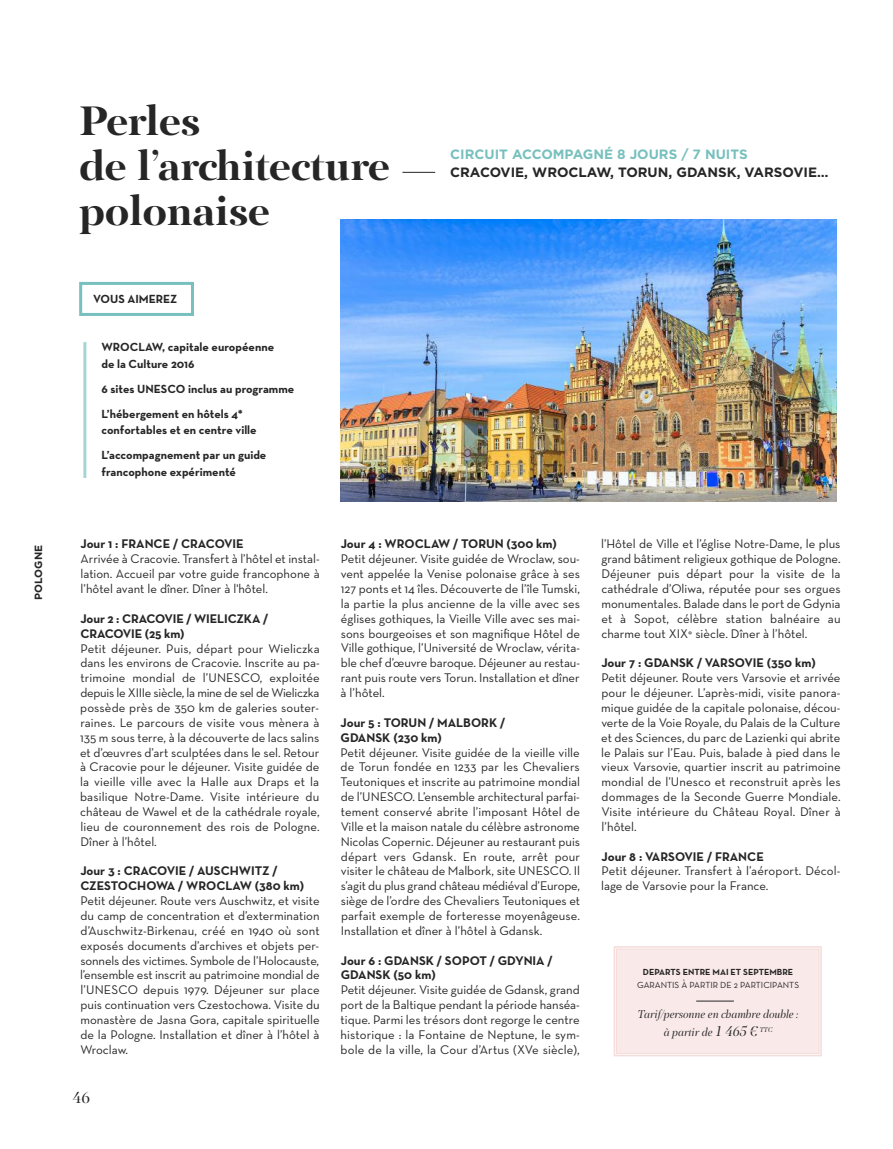
<style>
.page{position:relative;width:893px;height:1149px;background:#fff}
.page>*{position:absolute;margin:0;border:0;box-sizing:border-box;transform-origin:0 0}
.t1{font:700 42.3px/45px "PF Regal Display Pro";letter-spacing:-.01em;color:#272627}
.t2{font:16.95px "PF Regal Display Pro";color:#272627}
.t3{font:700 13.5px "Gotham";color:#272627}
.t4{font:700 13.5px "Gotham";color:#77c0bd}
.t5{font:12.75px/14.9px "Neutra Text";color:#272627;text-align:justify}
.t6{font:700 12.75px/14.9px "Neutra Text";color:#272627}
.t7{font:700 12px/25px "Neutra Text";color:#272627}
.t8{font:italic 11.55px/17.1px "PF Regal Display Pro";color:#272627;text-align:center}
.t9{font:700 10.5px "Gotham";color:#272627}
.t10{font:9px "Neutraface Text";color:#272627}
.t11{font:700 9px "Neutra Text";color:#272627}
.s1{font-size:15px}
</style>
<div class="page">
<img style="left:340px;top:219px;width:496px;height:282px">
<hr style="left:83px;top:342px;width:3px;height:136px;background:#a5d5d3">
<div style="left:79px;top:282px;width:115px;height:34px;border:3px solid #77c0bd"></div>
<div style="left:617px;top:948px;width:202px;height:104px;background:#f9eae9"></div>
<div style="left:614px;top:945px;width:208px;height:110px;border:2px solid #f4dcd9"></div>
<div style="left:616px;top:948px;width:203px;height:105px;border:1px solid #f4dcd9"></div>
<hr style="left:696px;top:1000px;width:38px;height:1px;background:#272627">
<hr style="left:402px;top:172px;width:33px;height:1px;background:#272627">
<p class="t9" style="left:32px;top:599px;width:56px;rotate:-90deg">POLOGNE</p>
<h1 class="t1" style="left:79px;top:103px;width:312px">Perles<br>de l’architecture polonaise</h1>
<p class="t7" style="left:93px;top:286px;width:86px">VOUS AIMEREZ</p>
<p class="t7" style="left:101px;top:338px;width:174px;line-height:16.5px">WROCLAW, capitale européenne de la Culture 2016</p>
<p class="t7" style="left:101px;top:376px;width:194px">6 sites UNESCO inclus au programme<br>L’hébergement en hôtels 4*</p>
<p class="t7" style="left:101px;top:417px;width:166px">confortables et en centre ville<br>L’accompagnement par un guide</p>
<p class="t7" style="left:101px;top:459px;width:136px">francophone expérimenté</p>
<p class="t4" style="left:450px;top:146px;width:299px">CIRCUIT ACCOMPAGNÉ 8 JOURS / 7 NUITS</p>
<p class="t3" style="left:450px;top:164px;width:380px">CRACOVIE, WROCLAW, TORUN, GDANSK, VARSOVIE…</p>
<p class="t6" style="left:80px;top:536px;width:165px">Jour 1 : FRANCE / CRACOVIE</p>
<p class="t5" style="left:80px;top:551px;width:241px">Arrivée à Cracovie. Transfert à l’hôtel et instal&shy;lation. Accueil par votre guide francophone à l’hôtel avant le dîner. Dîner à l'hôtel.</p>
<p class="t6" style="left:81px;top:610px;width:189px">Jour 2 : CRACOVIE / WIELICZKA /<br>CRACOVIE (25 km)</p>
<p class="t5" style="left:80px;top:640px;width:241px">Petit déjeuner. Puis, départ pour Wieliczka dans les environs de Cracovie. Inscrite au pa&shy;trimoine mondial de l’UNESCO, exploitée depuis le XIIIe siècle, la mine de sel de Wieliczka possède près de 350 km de galeries souter&shy;raines. Le parcours de visite vous mènera à 135 m sous terre, à la découverte de lacs salins et d’œuvres d’art sculptées dans le sel. Retour à Cracovie pour le déjeuner. Visite guidée de la vieille ville avec la Halle aux Draps et la basilique Notre-Dame. Visite intérieure du château de Wawel et de la cathédrale royale, lieu de couronnement des rois de Pologne.<br>Dîner à l’hôtel.</p>
<p class="t6" style="left:80px;top:863px;width:225px">Jour 3 : CRACOVIE / AUSCHWITZ /<br>CZESTOCHOWA / WROCLAW (380 km)</p>
<p class="t5" style="left:80px;top:893px;width:241px">Petit déjeuner. Route vers Auschwitz, et visite du camp de concentration et d’extermination d’Auschwitz-Birkenau, créé en 1940 où sont exposés documents d’archives et objets per&shy;sonnels des victimes. Symbole de l’Holocauste, l’ensemble est inscrit au patrimoine mondial de l’UNESCO depuis 1979. Déjeuner sur place puis continuation vers Czestochowa. Visite du monastère de Jasna Gora, capitale spirituelle de la Pologne. Installation et dîner à l’hôtel à Wroclaw.</p>
<h2 class="t2" style="left:73px;top:1090px;width:19px">46</h2>
<p class="t6" style="left:341px;top:536px;width:218px">Jour 4 : WROCLAW / TORUN (300 km)</p>
<p class="t5" style="left:341px;top:551px;width:241px">Petit déjeuner. Visite guidée de Wroclaw, sou&shy;vent appelée la Venise polonaise grâce à ses 127 ponts et 14 îles. Découverte de l’île Tumski, la partie la plus ancienne de la ville avec ses églises gothiques, la Vieille Ville avec ses mai&shy;sons bourgeoises et son magnifique Hôtel de Ville gothique, l’Université de Wroclaw, vérita&shy;ble chef d’œuvre baroque. Déjeuner au restau&shy;rant puis route vers Torun. Installation et dîner à l’hôtel.</p>
<p class="t6" style="left:341px;top:714px;width:166px">Jour 5 : TORUN / MALBORK /<br>GDANSK (230 km)</p>
<p class="t5" style="left:341px;top:744px;width:241px">Petit déjeuner. Visite guidée de la vieille ville de Torun fondée en 1233 par les Chevaliers Teutoniques et inscrite au patrimoine mondial de l’UNESCO. L’ensemble architectural parfai&shy;tement conservé abrite l’imposant Hôtel de Ville et la maison natale du célèbre astronome Nicolas Copernic. Déjeuner au restaurant puis départ vers Gdansk. En route, arrêt pour visiter le château de Malbork, site UNESCO. Il s’agit du plus grand château médiéval d’Europe, siège de l’ordre des Chevaliers Teutoniques et parfait exemple de forteresse moyenâgeuse.<br>Installation et dîner à l’hôtel à Gdansk.</p>
<p class="t6" style="left:341px;top:952px;width:213px">Jour 6 : GDANSK / SOPOT / GDYNIA /<br>GDANSK (50 km)</p>
<p class="t5" style="left:341px;top:982px;width:241px">Petit déjeuner. Visite guidée de Gdansk, grand port de la Baltique pendant la période hanséa&shy;tique. Parmi les trésors dont regorge le centre historique : la Fontaine de Neptune, le sym&shy;bole de la ville, la Cour d’Artus (XVe siècle),</p>
<p class="t5" style="left:601px;top:536px;width:241px">l’Hôtel de Ville et l’église Notre-Dame, le plus grand bâtiment religieux gothique de Pologne.<br>Déjeuner puis départ pour la visite de la cathédrale d’Oliwa, réputée pour ses orgues monumentales. Balade dans le port de Gdynia et à Sopot, célèbre station balnéaire au charme tout XIX° siècle. Dîner à l’hôtel.</p>
<p class="t6" style="left:601px;top:655px;width:216px">Jour 7 : GDANSK / VARSOVIE (350 km)</p>
<p class="t5" style="left:601px;top:670px;width:241px">Petit déjeuner. Route vers Varsovie et arrivée pour le déjeuner. L’après-midi, visite panora&shy;mique guidée de la capitale polonaise, décou&shy;verte de la Voie Royale, du Palais de la Culture et des Sciences, du parc de Lazienki qui abrite le Palais sur l’Eau. Puis, balade à pied dans le vieux Varsovie, quartier inscrit au patrimoine mondial de l’Unesco et reconstruit après les dommages de la Seconde Guerre Mondiale.<br>Visite intérieure du Château Royal. Dîner à l’hôtel.</p>
<p class="t6" style="left:602px;top:848px;width:164px">Jour 8 : VARSOVIE / FRANCE</p>
<p class="t5" style="left:601px;top:863px;width:241px">Petit déjeuner. Transfert à l’aéroport. Décol&shy;lage de Varsovie pour la France.</p>
<p class="t11" style="left:643px;top:966px;width:152px">DEPARTS ENTRE MAI ET SEPTEMBRE</p>
<p class="t10" style="left:637px;top:979px;width:163px">GARANTIS À PARTIR DE 2 PARTICIPANTS</p>
<p class="t8" style="left:638px;top:1006px;width:162px">Tarif/personne en chambre double : à partir de <span class="s1">1 465 €</span> <sup>TTC</sup></p>
</div>
